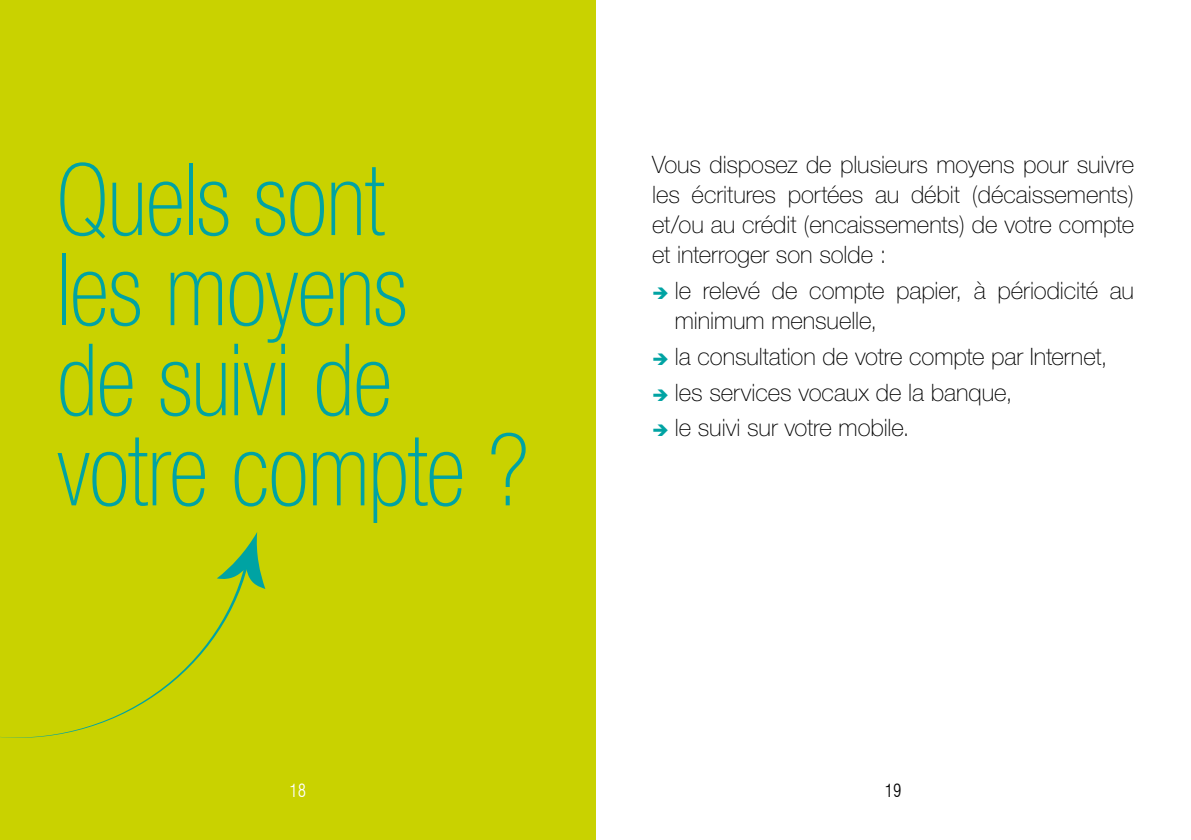
<style>
.page{position:relative;width:1191px;height:840px;background:#fff}
.page>*{position:absolute;margin:0;border:0;box-sizing:border-box;transform-origin:0 0}
.t1{font:100 condensed 100px/90px "Helvetica Neue";letter-spacing:-.01em;color:#00a3a3;scale:.96 1}
.t2{font:100 24px/30px "Helvetica Neue";letter-spacing:-.005em;color:#000}
.t3{font:300 condensed 18px "Swiss 721 BT";color:#fff}
.t4{font:300 condensed 18px "Swiss 721 BT";color:#000}
</style>
<div class="page">
<div style="left:0;top:0;width:595px;height:839px;background:#c9d200"></div>
<svg style="left:0;top:588px;width:241px;height:150px"></svg>
<svg style="left:217px;top:532px;width:48px;height:56px"></svg>
<h1 class="t1" style="left:57px;top:154px;width:493px">Quels sont<br>les moyens<br>de suivi de votre compte ?</h1>
<p class="t2" style="left:652px;top:149px;width:483px;text-align:justify">Vous disposez de plusieurs moyens pour suivre les écritures portées au débit (décaissements) et/ou au crédit (encaissements) de votre compte et interroger son solde :</p>
<p class="t2" style="left:675px;top:275px;width:461px">le relevé de compte papier, à périodicité au minimum mensuelle,</p>
<p class="t2" style="left:675px;top:338px;width:434px;line-height:35.6px">la consultation de votre compte par Internet, les services vocaux de la banque,<br>le suivi sur votre mobile.</p>
<p class="t3" style="left:289px;top:779px;width:18px">18</p>
<p class="t4" style="left:885px;top:779px;width:18px">19</p>
</div>
